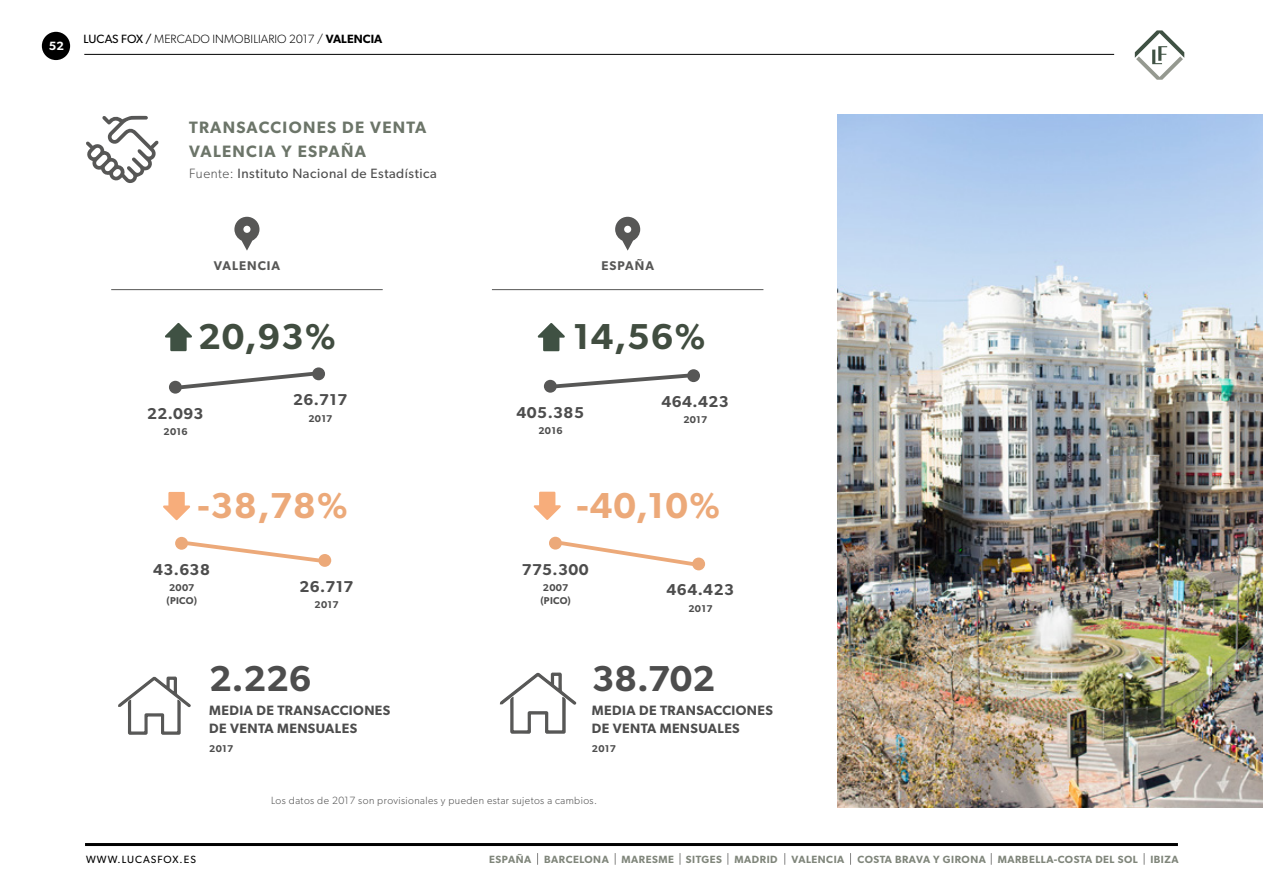
<style>
.page{position:relative;width:1263px;height:893px;background:#fff}
.page>*{position:absolute;margin:0;border:0;box-sizing:border-box;transform-origin:0 0}
.t1{font:600 36.15px "Gibson";letter-spacing:.03em;color:#eca979}
.t2{font:600 36.15px "Gibson";letter-spacing:.03em;color:#414d40}
.t3{font:600 36.15px "Gibson";color:#4d4d4d}
.t4{font:600 16.5px/24px "Gibson";letter-spacing:.08em;color:#6c7569}
.t5{font:600 15.75px "Gibson";letter-spacing:.03em;color:#4d4d4d}
.t6{font:600 13.5px/17.7px "Gibson";letter-spacing:.03em;color:#4d4d4d}
.t7{font:13.5px "Gibson";letter-spacing:.04em;color:#4d4d4d}
.t8{font:600 12.75px "Gibson";letter-spacing:.08em;color:#575756}
.t9{font:300 12px "Gibson";letter-spacing:.005em;color:#000}
.t10{font:600 12px "Gibson";color:#fff}
.t11{font:600 10.5px "Gibson";letter-spacing:.05em;color:#80867b}
.t12{font:300 10.5px "Gibson";letter-spacing:.04em;color:#4d4d4d}
.t13{font:10.5px "Gibson";letter-spacing:.1em;color:#000}
.t14{font:600 9.9px/13px "Gibson";letter-spacing:.03em;color:#4d4d4d}
.s1{font-weight:400}
.s2{font-weight:600}
.s3{font-weight:300}
</style>
<div class="page">
<hr style="left:84px;top:54px;width:1030px;height:1px;background:#000">
<div style="left:42px;top:32px;width:28px;height:28px;background:#000;border-radius:50%"></div>
<svg style="left:1135px;top:30px;width:49px;height:50px"></svg>
<hr style="left:85px;top:843px;width:1093px;height:3px;background:#000">
<svg style="left:615px;top:853px;width:1px;height:12px"></svg>
<svg style="left:991px;top:853px;width:1px;height:12px"></svg>
<svg style="left:680px;top:853px;width:1px;height:12px"></svg>
<svg style="left:727px;top:853px;width:1px;height:12px"></svg>
<svg style="left:850px;top:853px;width:1px;height:12px"></svg>
<svg style="left:1144px;top:853px;width:1px;height:12px"></svg>
<svg style="left:784px;top:853px;width:1px;height:12px"></svg>
<svg style="left:537px;top:853px;width:1px;height:12px"></svg>
<svg style="left:86px;top:116px;width:73px;height:67px"></svg>
<svg style="left:169px;top:367px;width:156px;height:27px"></svg>
<svg style="left:544px;top:369px;width:156px;height:24px"></svg>
<svg style="left:118px;top:676px;width:73px;height:59px"></svg>
<svg style="left:500px;top:672px;width:77px;height:62px"></svg>
<svg style="left:234px;top:217px;width:25px;height:34px"></svg>
<svg style="left:615px;top:217px;width:25px;height:34px"></svg>
<hr style="left:111px;top:289px;width:272px;height:1px;background:#575756">
<hr style="left:492px;top:289px;width:271px;height:1px;background:#575756">
<svg style="left:537px;top:323px;width:28px;height:28px"></svg>
<svg style="left:165px;top:323px;width:27px;height:28px"></svg>
<img style="left:837px;top:115px;width:426px;height:693px">
<svg style="left:175px;top:537px;width:156px;height:30px"></svg>
<svg style="left:163px;top:492px;width:27px;height:28px"></svg>
<svg style="left:549px;top:537px;width:156px;height:33px"></svg>
<svg style="left:533px;top:492px;width:28px;height:28px"></svg>
<p class="t10" style="left:49px;top:39px;width:17px">52</p>
<p class="t9" style="left:84px;top:31px;width:300px"><span class="s1">LUCAS FOX /</span> MERCADO INMOBILIARIO 2017 / <span class="s2">VALENCIA</span></p>
<h2 class="t4" style="left:189px;top:115px;width:239px">TRANSACCIONES DE VENTA<br>VALENCIA Y ESPAÑA</h2>
<p class="t7" style="left:189px;top:165px;width:249px"><span class="s3">Fuente:</span> Instituto Nacional de Estadística</p>
<p class="t8" style="left:214px;top:258px;width:68px">VALENCIA</p>
<p class="t8" style="left:601px;top:258px;width:54px">ESPAÑA</p>
<h1 class="t2" style="left:198px;top:315px;width:139px">20,93%</h1>
<h1 class="t2" style="left:573px;top:315px;width:135px">14,56%</h1>
<h3 class="t5" style="left:293px;top:390px;width:56px">26.717</h3>
<h3 class="t5" style="left:147px;top:404px;width:58px">22.093</h3>
<p class="t14" style="left:308px;top:411px;width:26px">2017</p>
<h3 class="t5" style="left:517px;top:403px;width:69px">405.385</h3>
<h3 class="t5" style="left:661px;top:392px;width:69px">464.423</h3>
<p class="t14" style="left:683px;top:413px;width:26px">2017</p>
<p class="t14" style="left:163px;top:425px;width:26px">2016</p>
<p class="t14" style="left:538px;top:424px;width:26px">2016</p>
<h1 class="t1" style="left:197px;top:484px;width:152px">-38,78%</h1>
<h1 class="t1" style="left:576px;top:483px;width:145px">-40,10%</h1>
<h3 class="t5" style="left:153px;top:560px;width:58px">43.638</h3>
<h3 class="t5" style="left:522px;top:560px;width:68px">775.300</h3>
<p class="t14" style="left:167px;top:581px;width:32px">2007 (PICO)</p>
<h3 class="t5" style="left:299px;top:577px;width:56px">26.717</h3>
<p class="t14" style="left:315px;top:598px;width:26px">2017</p>
<p class="t14" style="left:540px;top:581px;width:32px">2007 (PICO)</p>
<h3 class="t5" style="left:667px;top:580px;width:69px">464.423</h3>
<p class="t14" style="left:688px;top:601px;width:26px">2017</p>
<h1 class="t3" style="left:209px;top:657px;width:104px">2.226</h1>
<p class="t6" style="left:209px;top:701px;width:183px">MEDIA DE TRANSACCIONES<br>DE VENTA MENSUALES</p>
<p class="t14" style="left:209px;top:742px;width:26px">2017</p>
<h1 class="t3" style="left:592px;top:657px;width:125px">38.702</h1>
<p class="t6" style="left:592px;top:701px;width:183px">MEDIA DE TRANSACCIONES<br>DE VENTA MENSUALES</p>
<p class="t14" style="left:592px;top:742px;width:26px">2017</p>
<p class="t12" style="left:271px;top:794px;width:328px">Los datos de 2017 son provisionales y pueden estar sujetos a cambios.</p>
<p class="t13" style="left:86px;top:853px;width:111px">WWW.LUCASFOX.ES</p>
<p class="t11" style="left:489px;top:853px;width:290px">ESPAÑA BARCELONA MARESME SITGES MADRID</p>
<p class="t11" style="left:791px;top:853px;width:54px">VALENCIA</p>
<p class="t11" style="left:857px;top:853px;width:323px">COSTA BRAVA Y GIRONA MARBELLA-COSTA DEL SOL IBIZA</p>
</div>
